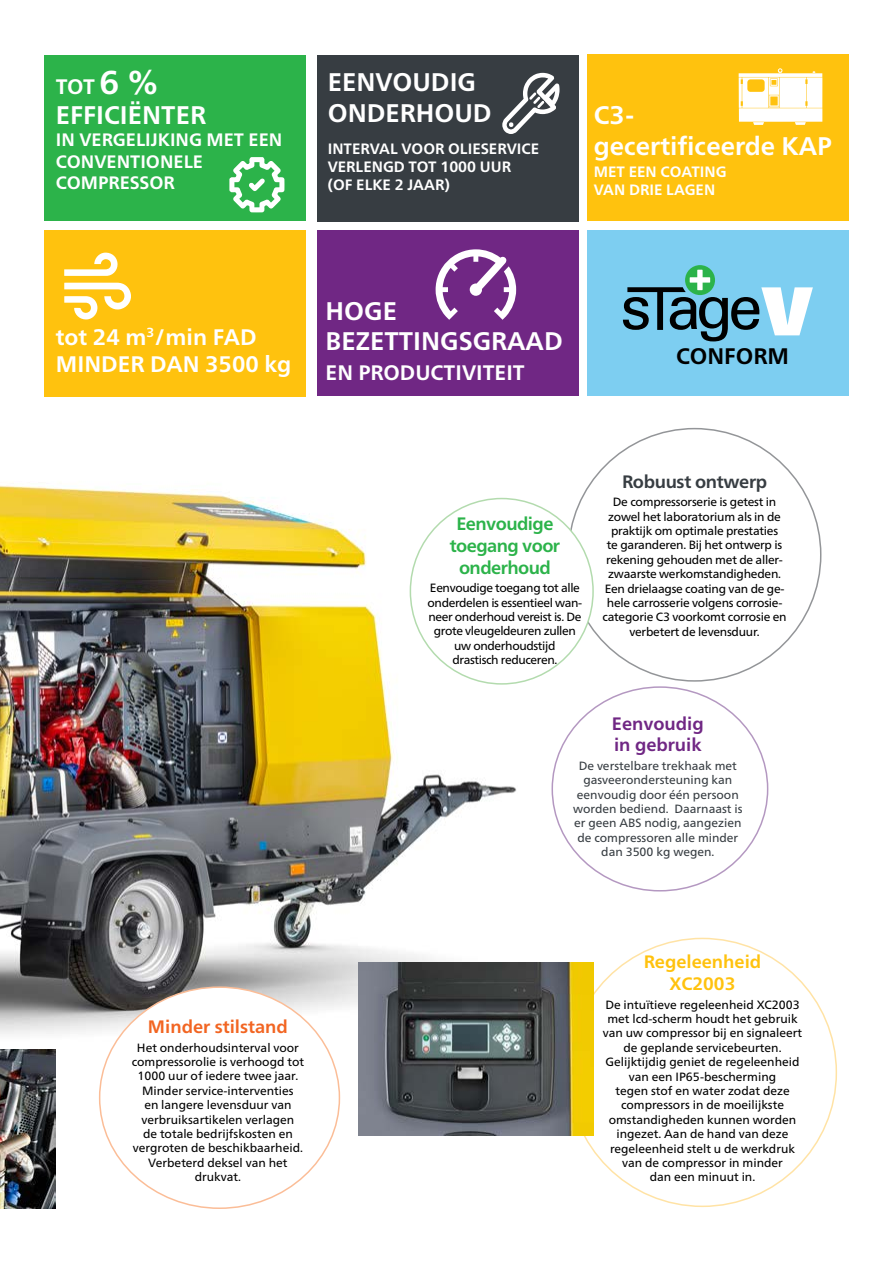
<style>
.page{position:relative;width:893px;height:1263px;background:#fff}
.page>*{position:absolute;margin:0;border:0;box-sizing:border-box;transform-origin:0 0}
.t1{font:700 25.5px/30.6px "Neue Frutiger World";color:#fff}
.t2{font:700 22.5px/27px "Neue Frutiger World";color:#fff}
.t3{font:700 22.5px "Neue Frutiger World";color:#000}
.t4{font:700 21px "Neue Frutiger World";color:#fff}
.t5{font:700 18px/21.6px "Neue Frutiger World";color:#fff}
.t6{font:700 18px/21.6px "Neue Frutiger World";letter-spacing:-.03em;color:#2cb34a;text-align:center}
.t7{font:700 18px/21.6px "Neue Frutiger World";color:#ffc20e;text-align:center}
.t8{font:700 18px/21.6px "Neue Frutiger World";color:#702784}
.t9{font:700 18px "Neue Frutiger World";color:#f26522}
.t10{font:700 18px "Neue Frutiger World";letter-spacing:-.02em;color:#373d42}
.t11{font:700 15px/18px "Neue Frutiger World";color:#fff}
.t12{font:12px/14.4px "Neue Frutiger World";color:#000;text-align:center}
.t13{font:12px/14.4px "Neue Frutiger World";letter-spacing:-.02em;color:#000;text-align:center}
.t14{font:12px/14.4px "Neue Frutiger World";color:#373d42;text-align:center}
.t15{font:12px/14.4px "Neue Frutiger World";letter-spacing:-.03em;color:#000;text-align:center}
.s1{font-size:33px}
</style>
<div class="page">
<img style="left:0;top:468px;width:602px;height:644px">
<img style="left:0;top:1049px;width:56px;height:160px">
<div style="left:568px;top:938px;width:268px;height:268px;background:#fff;border-radius:50%"></div>
<img style="left:359px;top:963px;width:235px;height:173px">
<div style="left:568px;top:429px;width:253px;height:252px;background:#fff;border-radius:50%"></div>
<div style="left:552px;top:687px;width:216px;height:204px;background:#fff;border-radius:50%"></div>
<div style="left:100px;top:987px;width:239px;height:221px;background:#fff;border-radius:50%"></div>
<div style="left:410px;top:498px;width:183px;height:186px;background:#fff;border-radius:50%"></div>
<div style="left:587px;top:230px;width:262px;height:166px;background:#7dcef1"></div>
<svg style="left:685px;top:265px;width:30px;height:30px"></svg>
<svg style="left:623px;top:270px;width:190px;height:71px"></svg>
<div style="left:587px;top:54px;width:262px;height:166px;background:#ffc20e"></div>
<svg style="left:739px;top:68px;width:83px;height:57px"></svg>
<div style="left:317px;top:230px;width:262px;height:166px;background:#702784"></div>
<svg style="left:436px;top:249px;width:80px;height:71px"></svg>
<div style="left:317px;top:55px;width:262px;height:166px;background:#373d42"></div>
<svg style="left:502px;top:73px;width:58px;height:61px"></svg>
<div style="left:44px;top:55px;width:262px;height:165px;background:#2cb34a"></div>
<svg style="left:229px;top:157px;width:55px;height:55px"></svg>
<div style="left:44px;top:230px;width:262px;height:167px;background:#ffc20e"></div>
<svg style="left:64px;top:252px;width:54px;height:24px"></svg>
<svg style="left:64px;top:283px;width:67px;height:37px"></svg>
<h3 class="t4" style="left:56px;top:68px;width:104px">TOT <span class="s1">6 %</span></h3>
<h1 class="t1" style="left:56px;top:100px;width:151px">EFFICIËNTER</h1>
<h3 class="t5" style="left:56px;top:129px;width:228px">IN VERGELIJKING MET EEN<br>CONVENTIONELE<br>COMPRESSOR</h3>
<h1 class="t1" style="left:328px;top:67px;width:165px">EENVOUDIG<br>ONDERHOUD</h1>
<p class="t11" style="left:328px;top:139px;width:213px">INTERVAL VOOR OLIESERVICE<br>VERLENGD TOT 1000 UUR (OF ELKE 2 JAAR)</p>
<h1 class="t1" style="left:594px;top:100px;width:240px">C3-<br>gecertificeerde KAP</h1>
<p class="t11" style="left:594px;top:163px;width:134px">MET EEN COATING<br>VAN DRIE LAGEN</p>
<h2 class="t2" style="left:56px;top:323px;width:237px">tot 24 m<sup>3</sup>/min FAD<br>MINDER DAN 3500 kg</h2>
<h1 class="t1" style="left:326px;top:295px;width:239px">HOGE<br>BEZETTINGSGRAAD</h1>
<h3 class="t4" style="left:326px;top:354px;width:201px">EN PRODUCTIVITEIT</h3>
<h2 class="t3" style="left:676px;top:336px;width:114px">CONFORM</h2>
<h3 class="t6" style="left:450px;top:513px;width:112px">Eenvoudige toegang voor onderhoud</h3>
<p class="t15" style="left:428px;top:581px;width:156px">Eenvoudige toegang tot alle onderdelen is essentieel wan&shy;neer onderhoud vereist is. De grote vleugeldeuren zullen uw onderhoudstijd<br>drastisch reduceren.</p>
<h3 class="t10" style="left:622px;top:465px;width:146px">Robuust ontwerp</h3>
<p class="t13" style="left:602px;top:495px;width:186px">De compressorserie is getest in zowel het laboratorium als in de praktijk om optimale prestaties<br>te garanderen. Bij het ontwerp is rekening gehouden met de aller&shy;zwaarste werkomstandigheden.<br>Een drielaagse coating van de ge&shy;hele carrosserie volgens corrosie&shy;categorie C3 voorkomt corrosie en verbetert de levensduur.</p>
<h3 class="t8" style="left:612px;top:712px;width:93px">Eenvoudig in gebruik</h3>
<p class="t14" style="left:573px;top:759px;width:171px">De verstelbare trekhaak met gasveerondersteuning kan eenvoudig door één persoon worden bediend. Daarnaast is er geen ABS nodig, aangezien de compressoren alle minder dan 3500 kg wegen.</p>
<h3 class="t9" style="left:148px;top:1011px;width:141px">Minder stilstand</h3>
<p class="t12" style="left:132px;top:1040px;width:174px">Het onderhoudsinterval voor compressorolie is verhoogd tot<br>1000 uur of iedere twee jaar.<br>Minder service-interventies<br>en langere levensduur van verbruiksartikelen verlagen<br>de totale bedrijfskosten en vergroten de beschikbaarheid.<br>Verbeterd deksel van het drukvat.</p>
<h3 class="t7" style="left:644px;top:951px;width:119px">Regeleenheid<br>XC2003</h3>
<p class="t12" style="left:603px;top:997px;width:201px">De intuïtieve regeleenheid XC2003 met lcd-scherm houdt het gebruik van uw compressor bij en signaleert de geplande servicebeurten.<br>Gelijktijdig geniet de regeleenheid van een IP65-bescherming<br>tegen stof en water zodat deze compressors in de moeilijkste omstandigheden kunnen worden ingezet. Aan de hand van deze regeleenheid stelt u de werkdruk van de compressor in minder<br>dan een minuut in.</p>
</div>
